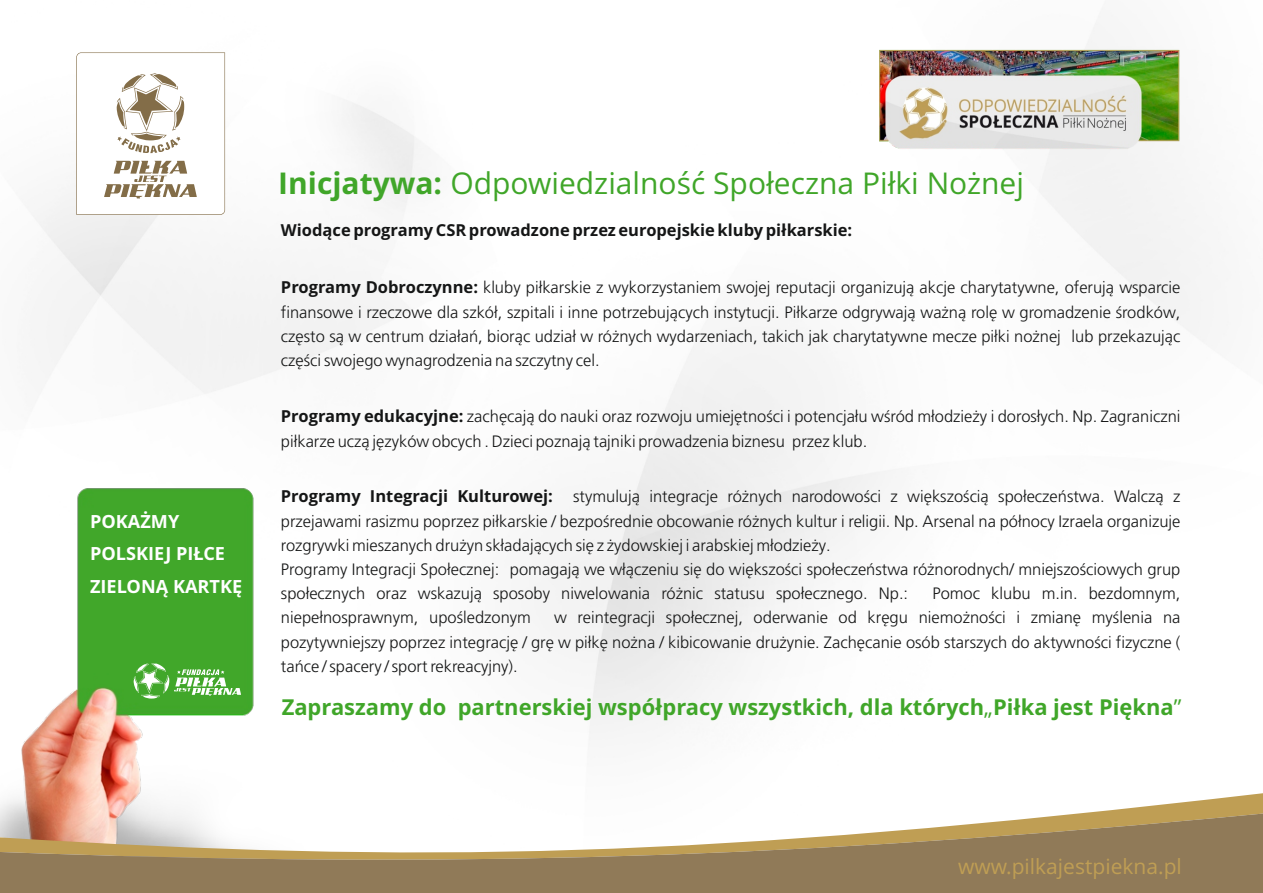
<style>
.page{position:relative;width:1263px;height:893px;background:#fff}
.page>*{position:absolute;margin:0;border:0;box-sizing:border-box;transform-origin:0 0}
.t1{font:30px "Open Sans";color:#40a629}
.t2{font:700 21.9px "Open Sans";color:#40a629}
.t3{font:21px "Open Sans";color:#bf9e54}
.t4{font:700 18.15px/32.5px "Open Sans";color:#fff}
.t5{font:300 16.5px/24.3px "Frutiger LT Pro";color:#151616;text-align:justify}
.t6{font:700 16.5px "Open Sans";color:#151616}
.s1{font-weight:700}
.s2{font-family:"Open Sans";font-weight:700}
.s3{font-weight:400}
</style>
<div class="page">
<img style="left:879px;top:29px;width:312px;height:141px">
<img style="left:2px;top:488px;width:252px;height:305px">
<svg style="left:134px;top:663px;width:107px;height:36px"></svg>
<svg style="left:0;top:793px;width:1263px;height:20px"></svg>
<svg style="left:0;top:813px;width:1263px;height:80px;fill:#907a58"></svg>
<svg style="left:76px;top:52px;width:149px;height:163px"></svg>
<p class="t4" style="left:90px;top:507px;width:154px">POKAŻMY<br>POLSKIEJ PIŁCE<br>ZIELONĄ KARTKĘ</p>
<h1 class="t1" style="left:278px;top:171px;width:747px"><span class="s1">Inicjatywa:</span> Odpowiedzialność Społeczna Piłki Nożnej</h1>
<p class="t6" style="left:281px;top:224px;width:573px">Wiodące programy CSR prowadzone przez europejskie kluby piłkarskie:</p>
<p class="t5" style="left:281px;top:276px;width:901px"><span class="s2">Programy Dobroczynne:</span> kluby piłkarskie z wykorzystaniem swojej reputacji organizują akcje charytatywne, oferują wsparcie finansowe i rzeczowe dla szkół, szpitali i inne potrzebujących instytucji. Piłkarze odgrywają ważną rolę w gromadzenie środków, często są w centrum działań, biorąc udział w różnych wydarzeniach, takich jak charytatywne mecze piłki nożnej lub przekazując części swojego wynagrodzenia na szczytny cel.</p>
<p class="t5" style="left:281px;top:405px;width:901px;line-height:24.9px"><span class="s2">Programy edukacyjne:</span> zachęcają do nauki oraz rozwoju umiejętności i potencjału wśród młodzieży i dorosłych. Np. Zagraniczni piłkarze uczą języków obcych . Dzieci poznają tajniki prowadzenia biznesu przez klub.</p>
<p class="t5" style="left:281px;top:486px;width:901px;text-align:left"><span class="s2">Programy Integracji Kulturowej:</span> stymulują integracje różnych narodowości z większością społeczeństwa. Walczą z przejawami rasizmu poprzez piłkarskie / bezpośrednie obcowanie różnych kultur i religii. Np. Arsenal na północy Izraela organizuje rozgrywki mieszanych drużyn składających się z żydowskiej i arabskiej młodzieży.<br>Programy Integracji Społecznej: pomagają we włączeniu się do większości społeczeństwa różnorodnych/ mniejszościowych grup społecznych oraz wskazują sposoby niwelowania różnic statusu społecznego. Np.:</p>
<p class="t5" style="left:932px;top:583px;width:250px">Pomoc klubu m.in. bezdomnym,</p>
<p class="t5" style="left:281px;top:607px;width:901px;text-indent:273px">w reintegracji społecznej, oderwanie od kręgu niemożności i zmianę myślenia na pozytywniejszy poprzez integrację / grę w piłkę nożna / kibicowanie drużynie. Zachęcanie osób starszych do aktywności fizyczne ( tańce / spacery / sport rekreacyjny).</p>
<p class="t5" style="left:281px;top:607px;width:251px">niepełnosprawnym, upośledzonym</p>
<h2 class="t2" style="left:282px;top:698px;width:901px">Zapraszamy do partnerskiej współpracy wszystkich, dla których<span class="s3">„</span>Piłka jest Piękna<span class="s3">”</span></h2>
<p class="t3" style="left:958px;top:857px;width:225px">www.pilkajestpiekna.pl</p>
</div>
